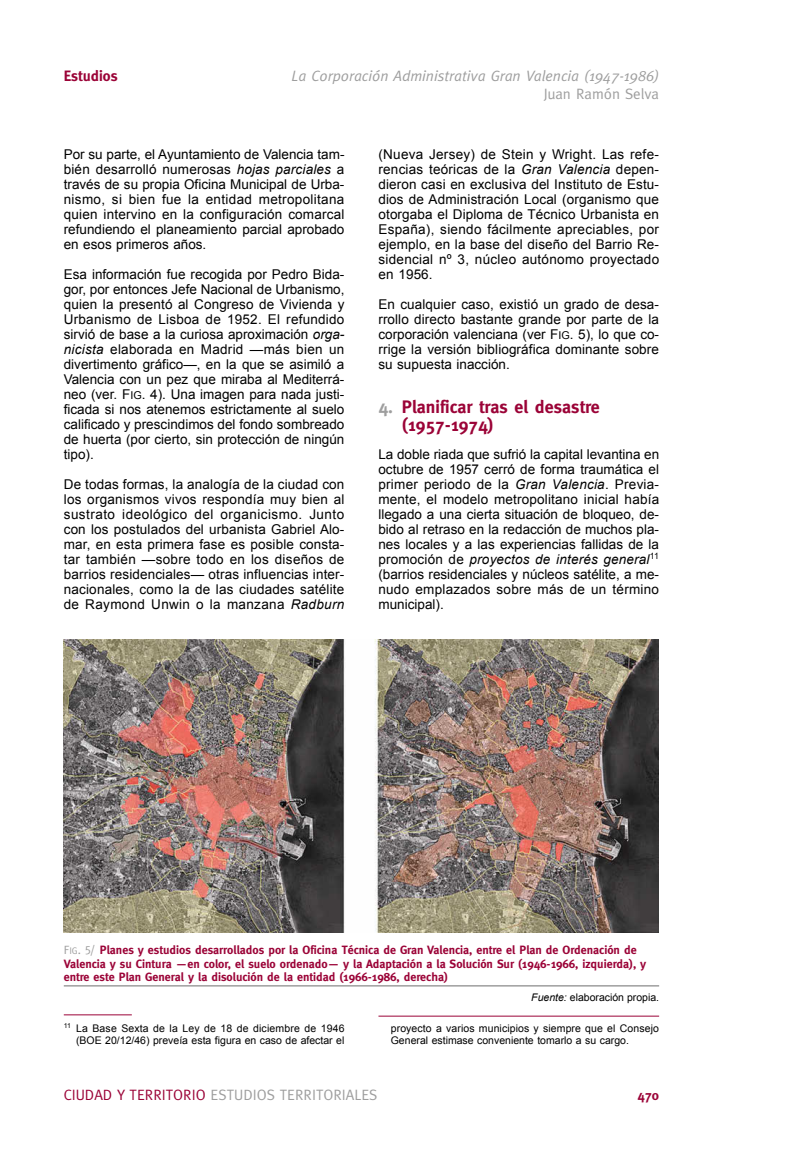
<style>
.page{position:relative;width:808px;height:1149px;background:#fff}
.page>*{position:absolute;margin:0;border:0;box-sizing:border-box;transform-origin:0 0}
.t1{font:700 18px/18px "Meta";color:#9b0337}
.t2{font:15px "Meta";color:#9e9e9e}
.t3{font:italic 15px "Meta";color:#9e9e9e}
.t4{font:700 15px "Meta";color:#9b0337}
.t5{font:13.5px/15px "Arial";letter-spacing:.005em;color:#000;text-align:justify}
.t6{font:700 13.5px "Meta";color:#9b0337}
.t7{font:700 12px/13.2px "Meta";color:#9b0337}
.t8{font:10.5px/12px "Arial";color:#000;text-align:right}
.s1{font-style:italic}
.s2{font-family:"Arial MT SC800"}
.s3{font-family:"Arial MT SC800";font-size:10.8px}
.s4{color:#9e9e9e}
.s5{font-family:"Meta Caps SC800";font-weight:400;color:#9e9e9e}
.s6{font-family:"Meta Caps SC800";font-weight:400;font-size:9.6px;color:#9e9e9e}
.s7{color:#9b0337}
</style>
<div class="page">
<hr style="left:64px;top:1014px;width:68px;height:1px;background:#9b0337">
<hr style="left:378px;top:1015px;width:281px;height:1px;background:#9b0337">
<hr style="left:64px;top:984px;width:595px;height:2px;background:#9e9e9e">
<img style="left:64px;top:639px;width:594px;height:293px">
<p class="t4" style="left:64px;top:67px;width:55px">Estudios</p>
<p class="t3" style="left:292px;top:67px;width:369px">La Corporación Administrativa Gran Valencia (1947-1986)</p>
<p class="t2" style="left:544px;top:85px;width:117px">Juan Ramón Selva</p>
<p class="t5" style="left:64px;top:146px;width:282px">Por su parte, el Ayuntamiento de Valencia tam&shy;bién desarrolló numerosas <span class="s1">hojas parciales</span> a través de su propia Oficina Municipal de Urba&shy;nismo, si bien fue la entidad metropolitana quien intervino en la configuración comarcal refundiendo el planeamiento parcial aprobado en esos primeros años.</p>
<p class="t5" style="left:64px;top:266px;width:282px">Esa información fue recogida por Pedro Bida&shy;gor, por entonces Jefe Nacional de Urbanismo, quien la presentó al Congreso de Vivienda y Urbanismo de Lisboa de 1952. El refundido sirvió de base a la curiosa aproximación <span class="s1">orga&shy;nicista</span> elaborada en Madrid —más bien un divertimento gráfico—, en la que se asimiló a Valencia con un pez que miraba al Mediterrá&shy;neo (ver. <span class="s2">F</span><span class="s3">ig</span>. 4). Una imagen para nada justi&shy;ficada si nos atenemos estrictamente al suelo calificado y prescindimos del fondo sombreado de huerta (por cierto, sin protección de ningún tipo).</p>
<p class="t5" style="left:64px;top:476px;width:282px">De todas formas, la analogía de la ciudad con los organismos vivos respondía muy bien al sustrato ideológico del organicismo. Junto con los postulados del urbanista Gabriel Alo&shy;mar, en esta primera fase es posible consta&shy;tar también —sobre todo en los diseños de barrios residenciales— otras influencias inter&shy;nacionales, como la de las ciudades satélite de Raymond Unwin o la manzana <span class="s1">Radburn</span></p>
<p class="t5" style="left:378px;top:146px;width:282px">(Nueva Jersey) de Stein y Wright. Las refe&shy;rencias teóricas de la <span class="s1">Gran Valencia</span> depen&shy;dieron casi en exclusiva del Instituto de Estu&shy;dios de Administración Local (organismo que otorgaba el Diploma de Técnico Urbanista en España), siendo fácilmente apreciables, por ejemplo, en la base del diseño del Barrio Re&shy;sidencial nº 3, núcleo autónomo proyectado en 1956.</p>
<p class="t5" style="left:378px;top:296px;width:282px">En cualquier caso, existió un grado de desa&shy;rrollo directo bastante grande por parte de la corporación valenciana (ver <span class="s2">F</span><span class="s3">ig</span>. 5), lo que co&shy;rrige la versión bibliográfica dominante sobre su supuesta inacción.</p>
<h1 class="t1" style="left:402px;top:398px;width:199px;text-indent:-23px"><span class="s4">4.</span> Planificar tras el desastre (1957-1974)</h1>
<p class="t5" style="left:378px;top:446px;width:282px">La doble riada que sufrió la capital levantina en octubre de 1957 cerró de forma traumática el primer periodo de la <span class="s1">Gran Valencia</span>. Previa&shy;mente, el modelo metropolitano inicial había llegado a una cierta situación de bloqueo, de&shy;bido al retraso en la redacción de muchos pla&shy;nes locales y a las experiencias fallidas de la promoción de <span class="s1">proyectos de interés general</span><sup>11 </sup>(barrios residenciales y núcleos satélite, a me&shy;nudo emplazados sobre más de un término municipal).</p>
<p class="t7" style="left:64px;top:943px;width:584px"><span class="s5">F</span><span class="s6">ig</span><span class="s5">. 5/</span> Planes y estudios desarrollados por la Oficina Técnica de Gran Valencia, entre el Plan de Ordenación de<br>Valencia y su Cintura —en color, el suelo ordenado— y la Adaptación a la Solución Sur (1946-1966, izquierda), y entre este Plan General y la disolución de la entidad (1966-1986, derecha)</p>
<p class="t8" style="left:531px;top:990px;width:129px"><span class="s1">Fuente:</span> elaboración propia.</p>
<p class="t8" style="left:64px;top:1022px;width:282px"><sup>11</sup> La Base Sexta de la Ley de 18 de diciembre de 1946 (BOE 20/12/46) preveía esta figura en caso de afectar el</p>
<p class="t8" style="left:391px;top:1022px;width:270px;text-align:left">proyecto a varios municipios y siempre que el Consejo<br>General estimase conveniente tomarlo a su cargo.</p>
<p class="t2" style="left:64px;top:1085px;width:315px"><span class="s7">CIUDAD Y TERRITORIO</span> ESTUDIOS TERRITORIALES</p>
<p class="t6" style="left:637px;top:1086px;width:23px">470</p>
</div>
